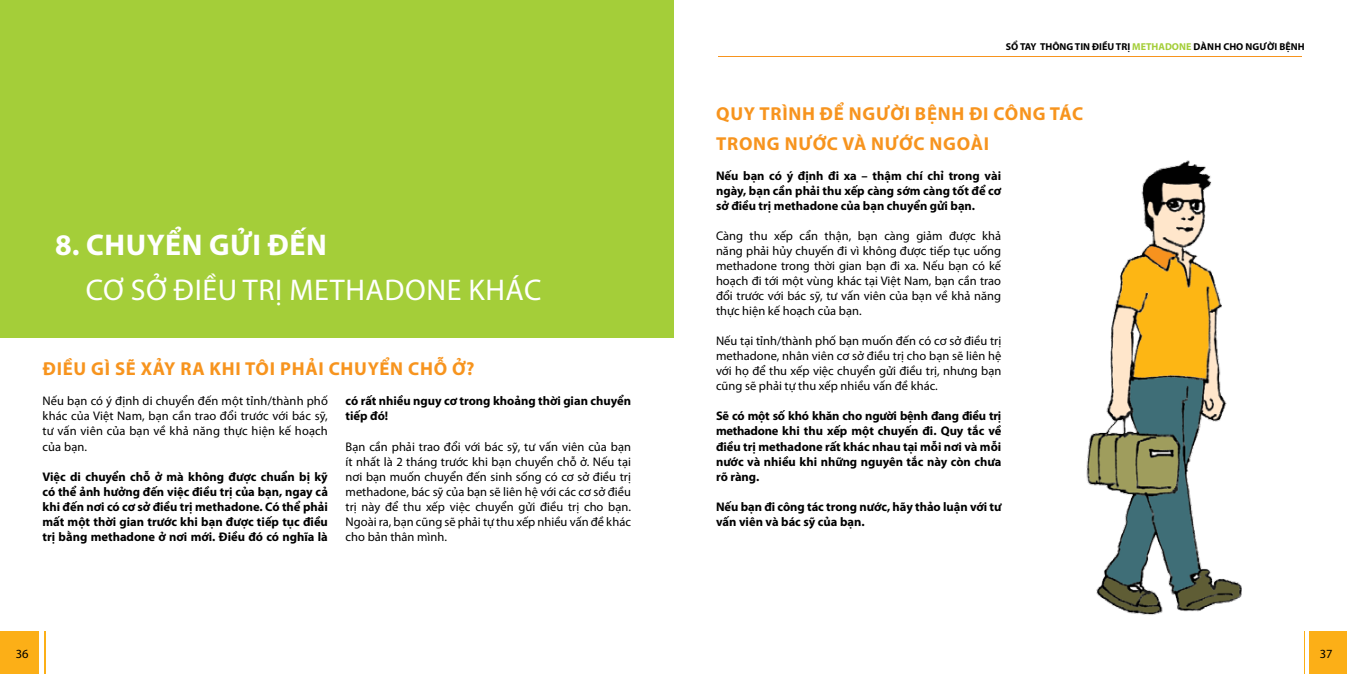
<style>
.page{position:relative;width:1347px;height:674px;background:#fff}
.page>*{position:absolute;margin:0;border:0;box-sizing:border-box;transform-origin:0 0}
.t1{font:30px "Myriad Pro";letter-spacing:.02em;color:#fff}
.t2{font:700 30px "Myriad Pro";letter-spacing:.025em;color:#fff}
.t3{font:700 18.75px "Myriad Pro";letter-spacing:.04em;color:#f7941e}
.t4{font:12.5px/15px "Myriad Pro";color:#000;text-align:justify}
.t5{font:700 12.5px/15px "Myriad Pro";color:#000;text-align:justify}
.t6{font:700 10px "Myriad Pro";color:#000}
.s1{color:#a4ce39}
</style>
<div class="page">
<div style="left:1309px;top:631px;width:37px;height:42px;background:#fcaf17"></div>
<hr style="left:1303px;top:631px;width:1px;height:42px;background:#fcaf17">
<div style="left:0;top:631px;width:38px;height:42px;background:#fcaf17"></div>
<hr style="left:44px;top:631px;width:1px;height:42px;background:#fcaf17">
<hr style="left:718px;top:56px;width:584px;height:1px;background:#f7941e">
<div style="left:0;top:0;width:673px;height:338px;background:#a4ce39"></div>
<img style="left:1086px;top:160px;width:156px;height:455px">
<p class="t6" style="left:1005px;top:40px;width:300px">SỔ TAY THÔNG TIN ĐIỀU TRỊ <span class="s1">METHADONE</span> DÀNH CHO ng ười BỆNH</p>
<h1 class="t2" style="left:55px;top:225px;width:70px">8. Chuy</h1>
<h1 class="t2" style="left:165px;top:225px;width:159px">ển gửi đến</h1>
<h1 class="t1" style="left:86px;top:271px;width:248px">cơ sở điềutrị Methadone</h1>
<h1 class="t1" style="left:468px;top:271px;width:70px">khác</h1>
<h2 class="t3" style="left:43px;top:356px;width:24px">Điều</h2>
<h2 class="t3" style="left:91px;top:356px;width:165px">gì sẽ xảy ra khi tôi</h2>
<h2 class="t3" style="left:280px;top:356px;width:63px">phảichuy</h2>
<h2 class="t3" style="left:379px;top:356px;width:96px">ển chỗ ở?</h2>
<p class="t5" style="left:345px;top:393px;width:287px">có rất nhiều nguy cơ trong khoảng thời gian chuyển tiếp đó!</p>
<p class="t4" style="left:345px;top:438px;width:287px">Bạn cần phải trao đổi với bác sỹ, tư vấn viên của bạn ít nhất là 2 tháng trước khi bạn chuyển chỗ ở. Nếu tại nơi bạn muốn chuyển đến sinh sống có cơ sở điều trị methadone, bác sỹ của bạn sẽ liên hệ với các cơ sở điều trị này để thu xếp việc chuyển gửi điều trị cho bạn.<br>Ngoài ra, bạn cũng sẽ phải tự thu xếp nhiều vấn đề khác cho bản thân mình.</p>
<p class="t4" style="left:43px;top:393px;width:287px">Nếu bạn có ý định di chuyển đến một tỉnh/thành phố khác của Việt Nam, bạn cần trao đổi trước với bác sỹ, tư vấn viên của bạn về khả năng thực hiện kế hoạch của bạn.</p>
<p class="t5" style="left:43px;top:468px;width:287px">Việc di chuyển chỗ ở mà không được chuẩn bị kỹ có thể ảnh hưởng đến việc điều trị của bạn, ngay cả khi đến nơi có cơ sở điều trị methadone. Có thể phải mất một thời gian trước khi bạn được tiếp tục điều trị bằng methadone ở nơi mới. Điều đó có nghĩa là</p>
<h2 class="t3" style="left:716px;top:101px;width:14px">Quy</h2>
<h2 class="t3" style="left:759px;top:101px;width:169px">trình để NGƯỜI bệnh</h2>
<h2 class="t3" style="left:969px;top:101px;width:38px">đi công</h2>
<h2 class="t3" style="left:1049px;top:101px;width:32px">tác</h2>
<h2 class="t3" style="left:716px;top:131px;width:14px">trong</h2>
<h2 class="t3" style="left:784px;top:131px;width:206px">nước và nước NGOÀI</h2>
<p class="t5" style="left:716px;top:168px;width:286px">Nếu bạn có ý định đi xa – thậm chí chỉ trong vài ngày, bạn cần phải thu xếp càng sớm càng tốt để cơ sở điều trị methadone của bạn chuyển gửi bạn.</p>
<p class="t4" style="left:716px;top:228px;width:287px">Càng thu xếp cẩn thận, bạn càng giảm được khả năng phải hủy chuyến đi vì không được tiếp tục uống methadone trong thời gian bạn đi xa. Nếu bạn có kế hoạch đi tới một vùng khác tại Việt Nam, bạn cần trao đổi trước với bác sỹ, tư vấn viên của bạn về khả năng thực hiện kế hoạch của bạn.</p>
<p class="t4" style="left:716px;top:333px;width:287px">Nếu tại tỉnh/thành phố bạn muốn đến có cơ sở điều trị methadone, nhân viên cơ sở điều trị cho bạn sẽ liên hệ với họ để thu xếp việc chuyển gửi điều trị, nhưng bạn cũng sẽ phải tự thu xếp nhiều vấn đề khác.</p>
<p class="t5" style="left:716px;top:408px;width:287px">Sẽ có một số khó khăn cho người bệnh đang điều trị methadone khi thu xếp một chuyến đi. Quy tắc về điều trị methadone rất khác nhau tại mỗi nơi và mỗi nước và nhiều khi những nguyên tắc này còn chưa rõ ràng.</p>
<p class="t5" style="left:716px;top:498px;width:287px">Nếu bạn đi công tác trong nước, hãy thảo luận với tư vấn viên và bác sỹ của bạn.</p>
<p class="t4" style="left:16px;top:645px;width:14px">36</p>
<p class="t4" style="left:1319px;top:646px;width:14px">37</p>
</div>
